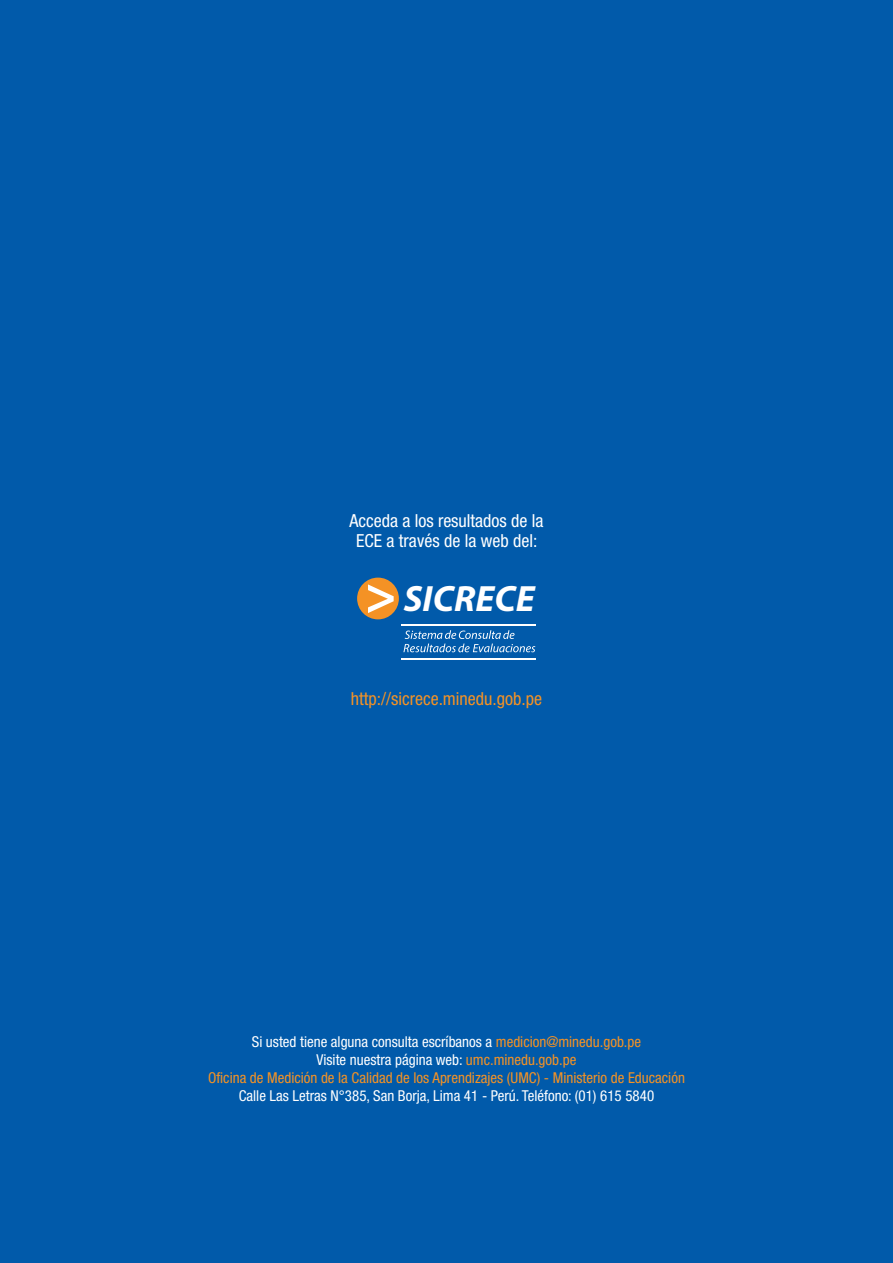
<style>
.page{position:relative;width:893px;height:1263px;background:#015aaa}
.page>*{position:absolute;margin:0;border:0;box-sizing:border-box;transform-origin:0 0}
.t1{font:italic 700 36.75px "Myriad Pro";color:#fff}
.t2{font:condensed 18px/19.5px "Helvetica Neue";color:#fff;text-align:center}
.t3{font:condensed 18px "Helvetica Neue";color:#f49225}
.t4{font:condensed 15px/18px "Helvetica Neue";color:#f49225;text-align:center}
.t5{font:condensed 15px "Helvetica Neue";color:#fff}
.s1{color:#fff}
</style>
<div class="page">
<svg style="left:403px;top:630px;width:132px;height:22px"></svg>
<hr style="left:402px;top:624px;width:134px;height:2px;background:#fff">
<hr style="left:402px;top:658px;width:134px;height:2px;background:#fff">
<div style="left:357px;top:578px;width:42px;height:41px;background:#f49225;border-radius:50%"></div>
<svg style="left:368px;top:584px;width:26px;height:29px"></svg>
<p class="t2" style="left:349px;top:511px;width:196px">Acceda a los resultados de la<br>ECE a través de la web del:</p>
<h1 class="t1" style="left:404px;top:575px;width:132px">SICRECE</h1>
<p class="t3" style="left:351px;top:688px;width:193px">http://sicrece.minedu.gob.pe</p>
<p class="t4" style="left:208px;top:1033px;width:478px"><span class="s1">Si usted tiene alguna consulta escríbanos a</span> medicion@minedu.gob.pe<br><span class="s1">Visite nuestra página web:</span> umc.minedu.gob.pe<br>Oficina de Medición de la Calidad de los Aprendizajes (UMC) - Ministerio de Educación</p>
<p class="t5" style="left:239px;top:1087px;width:417px">Calle Las Letras N°385, San Borja, Lima 41 - Perú. Teléfono: (01) 615 5840</p>
</div>
